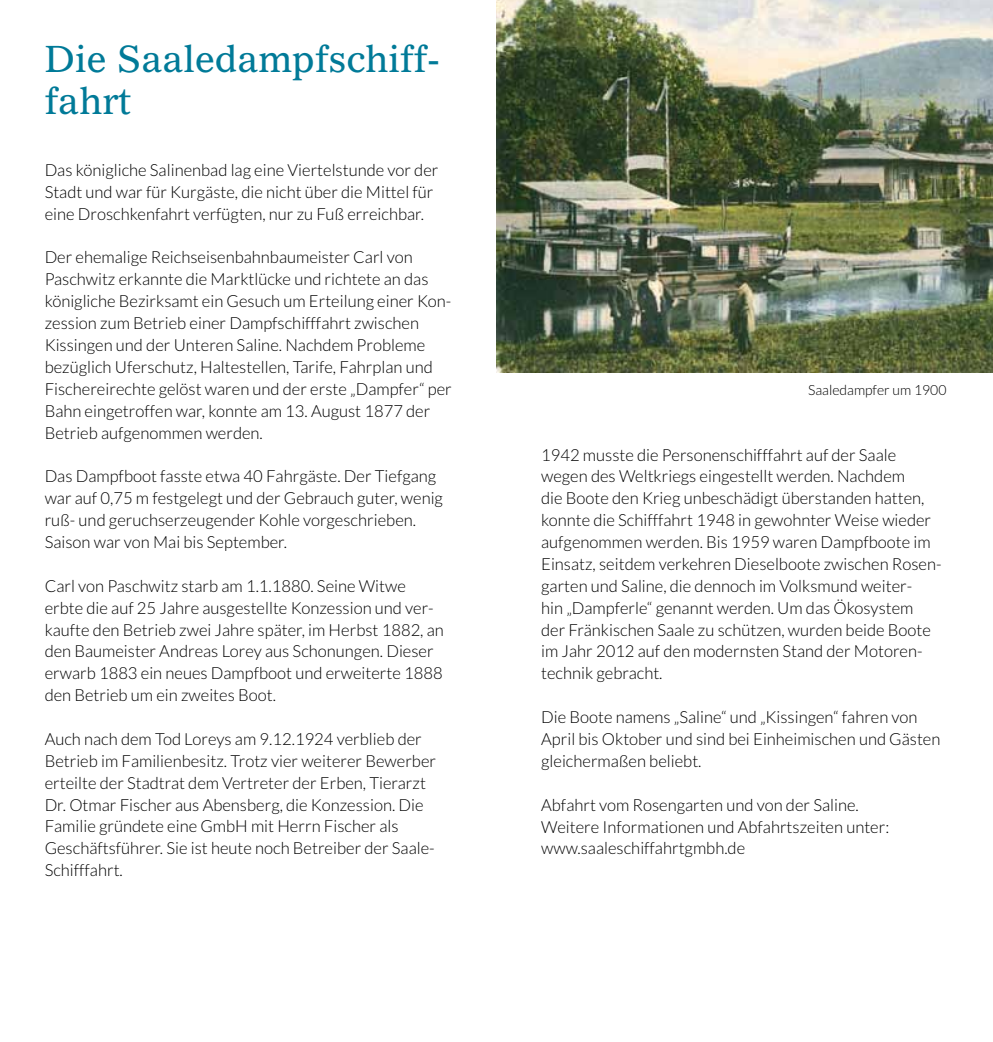
<style>
.page{position:relative;width:993px;height:1042px;background:#fff}
.page>*{position:absolute;margin:0;border:0;box-sizing:border-box;transform-origin:0 0}
.t1{font:36.75px/42px "Gazette LT Std";color:#007a98}
.t2{font:300 16.62px/21.9px "Lato";color:#000}
.t3{font:300 14px "Lato";color:#000}
</style>
<div class="page">
<img style="left:496px;top:0;width:496px;height:373px">
<h1 class="t1" style="left:45px;top:38px;width:397px">Die Saaledampfschiff&shy;fahrt</h1>
<p class="t2" style="left:45px;top:159px;width:395px">Das königliche Salinenbad lag eine Viertelstunde vor der<br>Stadt und war für Kurgäste, die nicht über die Mittel für eine Droschkenfahrt verfügten, nur zu Fuß erreichbar.</p>
<p class="t2" style="left:45px;top:247px;width:408px">Der ehemalige Reichseisenbahnbaumeister Carl von Paschwitz erkannte die Marktlücke und richtete an das königliche Bezirksamt ein Gesuch um Erteilung einer Kon-- zession zum Betrieb einer Dampfschifffahrt zwischen Kissingen und der Unteren Saline. Nachdem Probleme bezüglich Uferschutz, Haltestellen, Tarife, Fahrplan und Fischereirechte gelöst waren und der erste „Dampfer“ per Bahn eingetroffen war, konnte am 13. August 1877 der Betrieb aufgenommen werden.</p>
<p class="t2" style="left:45px;top:465px;width:399px">Das Dampfboot fasste etwa 40 Fahrgäste. Der Tiefgang war auf 0,75 m festgelegt und der Gebrauch guter, wenig ruß- und geruchserzeugender Kohle vorgeschrieben.<br>Saison war von Mai bis September.</p>
<p class="t2" style="left:45px;top:575px;width:400px">Carl von Paschwitz starb am 1.1.1880. Seine Witwe erbte die auf 25 Jahre ausgestellte Konzession und ver&shy;kaufte den Betrieb zwei Jahre später, im Herbst 1882, an den Baumeister Andreas Lorey aus Schonungen. Dieser erwarb 1883 ein neues Dampfboot und erweiterte 1888 den Betrieb um ein zweites Boot.</p>
<p class="t2" style="left:45px;top:728px;width:393px">Auch nach dem Tod Loreys am 9.12.1924 verblieb der Betrieb im Familienbesitz. Trotz vier weiterer Bewerber erteilte der Stadtrat dem Vertreter der Erben, Tierarzt Dr. Otmar Fischer aus Abensberg, die Konzession. Die Familie gründete eine GmbH mit Herrn Fischer als Geschäftsführer. Sie ist heute noch Betreiber der Saale-Schifffahrt.</p>
<p class="t3" style="left:807px;top:382px;width:140px">Saaledampfer um 1900</p>
<p class="t2" style="left:541px;top:444px;width:400px">1942 musste die Personenschifffahrt auf der Saale wegen des Weltkriegs eingestellt werden. Nachdem<br>die Boote den Krieg unbeschädigt überstanden hatten, konnte die Schifffahrt 1948 in gewohnter Weise wieder aufgenommen werden. Bis 1959 waren Dampfboote im Einsatz, seitdem verkehren Dieselboote zwischen Rosen&shy;garten und Saline, die dennoch im Volksmund weiter-<br>hin „Dampferle“ genannt werden. Um das Ökosystem der Fränkischen Saale zu schützen, wurden beide Boote im Jahr 2012 auf den modernsten Stand der Motoren&shy;technik gebracht.</p>
<p class="t2" style="left:541px;top:706px;width:400px">Die Boote namens „Saline“ und „Kissingen“ fahren von<br>April bis Oktober und sind bei Einheimischen und Gästen gleichermaßen beliebt.</p>
<p class="t2" style="left:541px;top:794px;width:349px">Abfahrt vom Rosengarten und von der Saline.<br>Weitere Informationen und Abfahrtszeiten unter: www.saaleschiffahrtgmbh.de</p>
</div>
